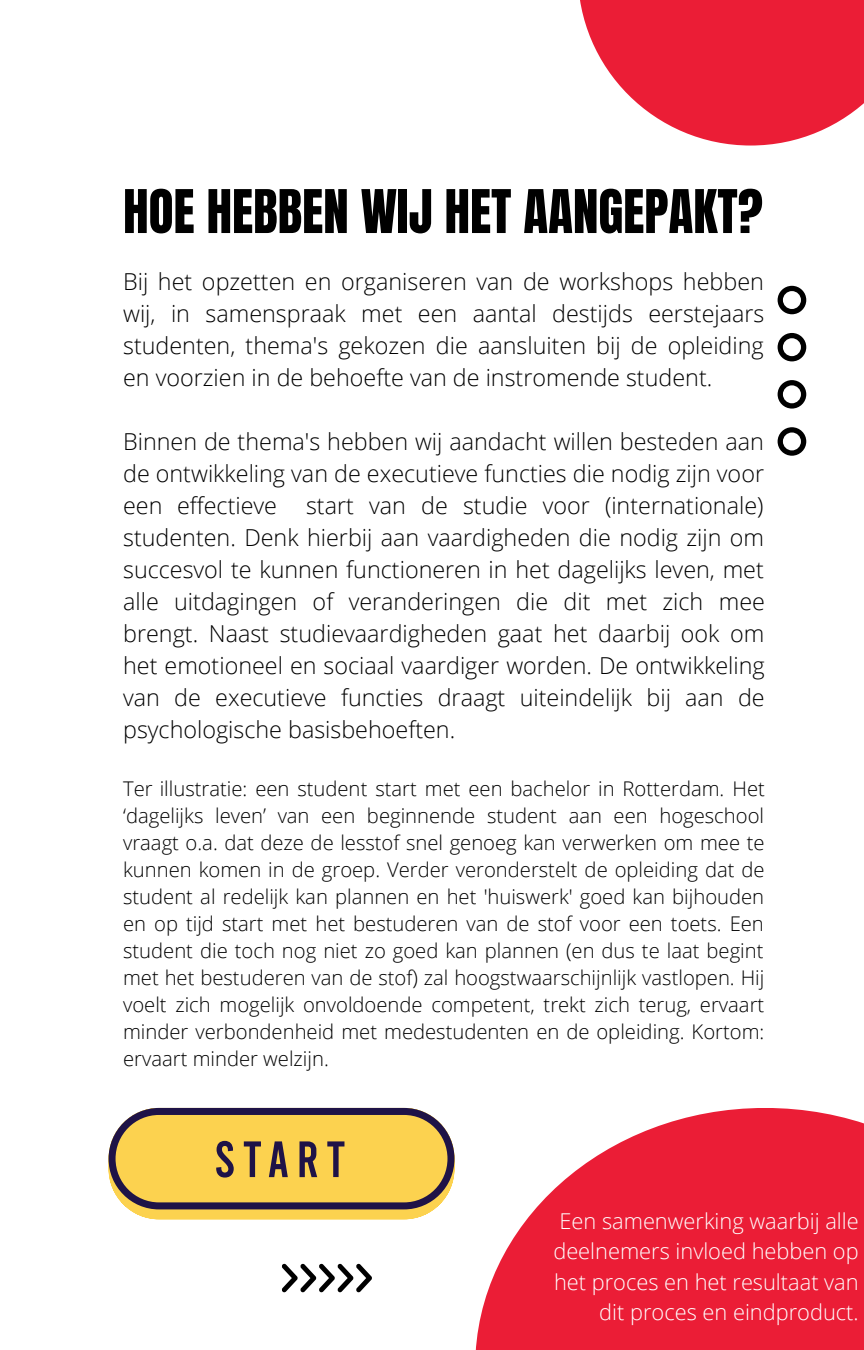
<style>
.page{position:relative;width:864px;height:1350px;background:#fff}
.page>*{position:absolute;margin:0;border:0;box-sizing:border-box;transform-origin:0 0}
.t1{font:51.07px "Anton";color:#000}
.t2{font:300 23.4px/31.9px "Open Sans";color:#000;text-align:justify}
.t3{font:300 21.82px/30.4px "Open Sans";color:#fff;text-align:right}
.t4{font:300 20.25px/27px "Open Sans";color:#000;text-align:justify}
</style>
<div class="page">
<svg style="left:475px;top:1108px;width:389px;height:242px;fill:#eb1d36"></svg>
<svg style="left:580px;top:0;width:284px;height:146px;fill:#eb1d36"></svg>
<svg style="left:282px;top:1264px;width:90px;height:28px"></svg>
<svg style="left:778px;top:286px;width:28px;height:170px"></svg>
<svg style="left:109px;top:1108px;width:345px;height:111px;background:#d2b056"></svg>
<p class="t1" style="left:123px;top:175px;width:641px">HOE HEBBEN WIJ HET AANGEPAKT?</p>
<p class="t2" style="left:123px;top:264px;width:643px">Bij het opzetten en organiseren van de workshops hebben wij, in samenspraak met een aantal destijds eerstejaars studenten, thema's gekozen die aansluiten bij de opleiding en voorzien in de behoefte van de instromende student.</p>
<p class="t2" style="left:123px;top:425px;width:643px">Binnen de thema's hebben wij aandacht willen besteden aan de ontwikkeling van de executieve functies die nodig zijn voor een effectieve start van de studie voor (internationale) studenten. Denk hierbij aan vaardigheden die nodig zijn om succesvol te kunnen functioneren in het dagelijks leven, met alle uitdagingen of veranderingen die dit met zich mee brengt. Naast studievaardigheden gaat het daarbij ook om het emotioneel en sociaal vaardiger worden. De ontwikkeling van de executieve functies draagt uiteindelijk bij aan de psychologische basisbehoeften.</p>
<p class="t4" style="left:123px;top:774px;width:643px">Ter illustratie: een student start met een bachelor in Rotterdam. Het ‘dagelijks leven’ van een beginnende student aan een hogeschool vraagt o.a. dat deze de lesstof snel genoeg kan verwerken om mee te kunnen komen in de groep. Verder veronderstelt de opleiding dat de student al redelijk kan plannen en het 'huiswerk' goed kan bijhouden en op tijd start met het bestuderen van de stof voor een toets. Een student die toch nog niet zo goed kan plannen (en dus te laat begint met het bestuderen van de stof) zal hoogstwaarschijnlijk vastlopen. Hij voelt zich mogelijk onvoldoende competent, trekt zich terug, ervaart minder verbondenheid met medestudenten en de opleiding. Kortom: ervaart minder welzijn.</p>
<p class="t3" style="left:553px;top:1205px;width:307px">Een samenwerking waarbij alle deelnemers invloed hebben op het proces en het resultaat van dit proces en eindproduct.</p>
</div>
